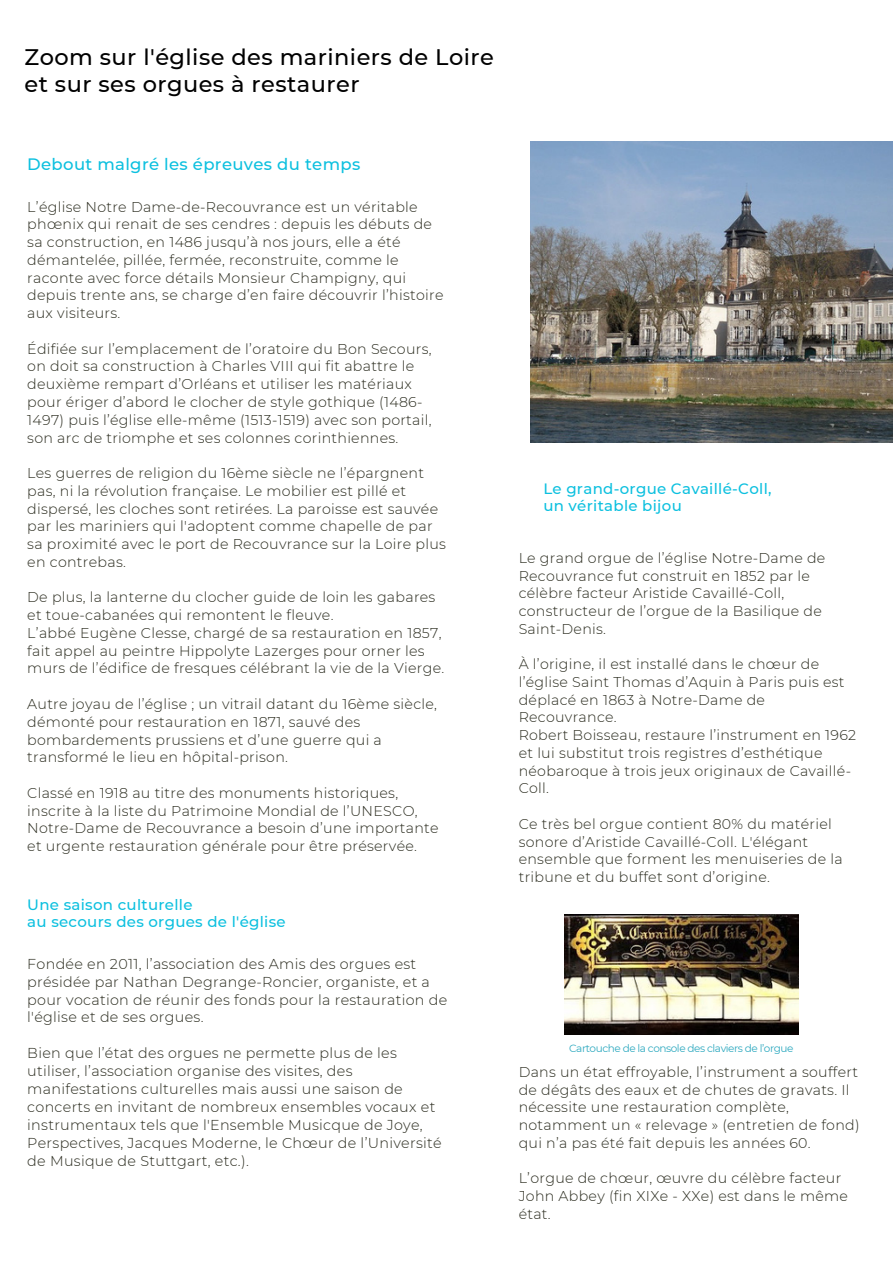
<style>
.page{position:relative;width:893px;height:1263px;background:#fff}
.page>*{position:absolute;margin:0;border:0;box-sizing:border-box;transform-origin:0 0}
.t1{font:500 22.5px/27px "Montserrat";letter-spacing:.02em;color:#000}
.t2{font:500 16.5px "Montserrat";letter-spacing:.02em;color:#0cc0df}
.t3{font:500 15px/16.8px "Montserrat";letter-spacing:.02em;color:#0cc0df}
.t4{font:300 14.25px/17.7px "Montserrat";letter-spacing:.02em;color:#28291c}
.t5{font:300 14.1px/17.7px "Montserrat";letter-spacing:.02em;color:#28291c}
.t6{font:10.5px "Montserrat";letter-spacing:-.045em;color:#0097b2}
</style>
<div class="page">
<img style="left:564px;top:914px;width:234px;height:119px">
<img style="left:530px;top:142px;width:362px;height:300px">
<h1 class="t1" style="left:24px;top:43px;width:471px">Zoom sur l'église des mariniers de Loire et sur ses orgues à restaurer</h1>
<p class="t2" style="left:27px;top:153px;width:334px">Debout malgré les épreuves du temps</p>
<p class="t4" style="left:27px;top:197px;width:418px">L’église Notre Dame-de-Recouvrance est un véritable phœnix qui renait de ses cendres : depuis les débuts de sa construction, en 1486 jusqu’à nos jours, elle a été démantelée, pillée, fermée, reconstruite, comme le raconte avec force détails Monsieur Champigny, qui depuis trente ans, se charge d’en faire découvrir l’histoire aux visiteurs.</p>
<p class="t4" style="left:27px;top:340px;width:406px">Édifiée sur l’emplacement de l’oratoire du Bon Secours, on doit sa construction à Charles VIII qui fit abattre le deuxième rempart d’Orléans et utiliser les matériaux pour ériger d’abord le clocher de style gothique (1486- 1497) puis l’église elle-même (1513-1519) avec son portail, son arc de triomphe et ses colonnes corinthiennes.</p>
<p class="t4" style="left:27px;top:464px;width:420px">Les guerres de religion du 16ème siècle ne l’épargnent pas, ni la révolution française. Le mobilier est pillé et dispersé, les cloches sont retirées. La paroisse est sauvée par les mariniers qui l'adoptent comme chapelle de par sa proximité avec le port de Recouvrance sur la Loire plus en contrebas.</p>
<p class="t4" style="left:27px;top:588px;width:418px">De plus, la lanterne du clocher guide de loin les gabares et toue-cabanées qui remontent le fleuve.<br>L’abbé Eugène Clesse, chargé de sa restauration en 1857, fait appel au peintre Hippolyte Lazerges pour orner les murs de l’édifice de fresques célébrant la vie de la Vierge.</p>
<p class="t4" style="left:27px;top:695px;width:411px">Autre joyau de l’église ; un vitrail datant du 16ème siècle, démonté pour restauration en 1871, sauvé des bombardements prussiens et d’une guerre qui a transformé le lieu en hôpital-prison.</p>
<p class="t4" style="left:27px;top:783px;width:413px">Classé en 1918 au titre des monuments historiques, inscrite à la liste du Patrimoine Mondial de l’UNESCO, Notre-Dame de Recouvrance a besoin d’une importante et urgente restauration générale pour être préservée.</p>
<p class="t3" style="left:27px;top:896px;width:260px">Une saison culturelle<br>au secours des orgues de l'église</p>
<p class="t4" style="left:27px;top:954px;width:421px">Fondée en 2011, l’association des Amis des orgues est présidée par Nathan Degrange-Roncier, organiste, et a pour vocation de réunir des fonds pour la restauration de l'église et de ses orgues.</p>
<p class="t4" style="left:27px;top:1044px;width:416px">Bien que l’état des orgues ne permette plus de les utiliser, l’association organise des visites, des manifestations culturelles mais aussi une saison de concerts en invitant de nombreux ensembles vocaux et instrumentaux tels que l'Ensemble Musicque de Joye, Perspectives, Jacques Moderne, le Chœur de l’Université de Musique de Stuttgart, etc.).</p>
<p class="t3" style="left:543px;top:480px;width:230px">Le grand-orgue Cavaillé-Coll, un véritable bijou</p>
<p class="t5" style="left:518px;top:549px;width:308px">Le grand orgue de l’église Notre-Dame de Recouvrance fut construit en 1852 par le célèbre facteur Aristide Cavaillé-Coll, constructeur de l’orgue de la Basilique de Saint-Denis.</p>
<p class="t5" style="left:518px;top:655px;width:339px">À l’origine, il est installé dans le chœur de l’église Saint Thomas d’Aquin à Paris puis est déplacé en 1863 à Notre-Dame de Recouvrance.<br>Robert Boisseau, restaure l’instrument en 1962 et lui substitut trois registres d’esthétique néobaroque à trois jeux originaux de Cavaillé-Coll.</p>
<p class="t5" style="left:518px;top:814px;width:325px">Ce très bel orgue contient 80% du matériel sonore d’Aristide Cavaillé-Coll. L'élégant ensemble que forment les menuiseries de la tribune et du buffet sont d’origine.</p>
<p class="t6" style="left:569px;top:1041px;width:226px">Cartouche de la console des claviers de l’orgue</p>
<p class="t5" style="left:518px;top:1062px;width:342px">Dans un état effroyable, l’instrument a souffert de dégâts des eaux et de chutes de gravats. Il nécessite une restauration complète, notamment un « relevage » (entretien de fond) qui n’a pas été fait depuis les années 60.</p>
<p class="t5" style="left:518px;top:1169px;width:331px">L’orgue de chœur, œuvre du célèbre facteur<br>John Abbey (fin XIXe - XXe) est dans le même état.</p>
</div>
